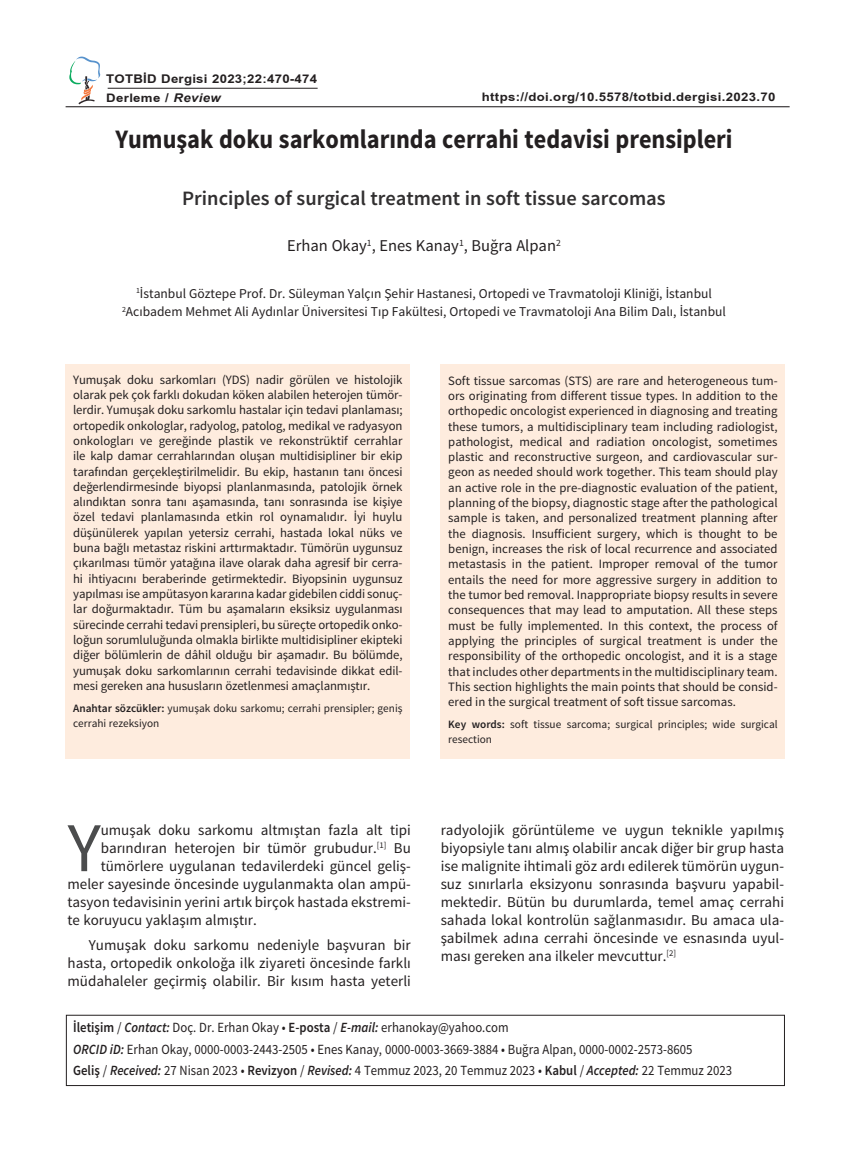
<style>
.page{position:relative;width:851px;height:1149px;background:#fff}
.page>*{position:absolute;margin:0;border:0;box-sizing:border-box;transform-origin:0 0}
.t1{font:69.9px "Source Sans Pro";color:#4b4c4d}
.t2{font:700 26.7px "Source Sans Pro";color:#231f20;scale:.91 1}
.t3{font:600 20.4px "Source Sans Pro";color:#312f30}
.t4{font:16.5px "Source Sans Pro";color:#231f20}
.t5{font:15px/18px "Source Sans Pro";color:#231f20;text-align:justify}
.t6{font:14.1px/21.8px "Source Sans Pro";color:#231f20;scale:.91 1}
.t7{font:13.5px/18.5px "Source Sans Pro";color:#231f20;text-align:center}
.t8{font:12.75px/15.3px "Source Sans Pro";letter-spacing:-.005em;color:#231f20;text-align:justify}
.t9{font:700 12px "Arial";letter-spacing:.025em;color:#231f20;scale:1.1 1}
.t10{font:700 12px "TR Arial";letter-spacing:.02em;color:#231f20;scale:1.1 1}
.t11{font:11.25px/15.3px "Source Sans Pro";color:#231f20}
.s1{font-style:italic}
.s2{font-weight:600}
.s3{font-weight:600;font-style:italic}
</style>
<div class="page">
<div style="left:440px;top:364px;width:345px;height:395px;background:#feecde"></div>
<div style="left:66px;top:364px;width:344px;height:395px;background:#feecde"></div>
<svg style="left:69px;top:57px;width:31px;height:47px"></svg>
<hr style="left:108px;top:88px;width:209px;height:1px;background:#231f20">
<hr style="left:66px;top:106px;width:723px;height:1px;background:#231f20">
<div style="left:66px;top:1014px;width:718px;height:71px;border:1px solid #231f20"></div>
<p class="t10" style="left:106px;top:71px;width:193px">TOTBİD Dergisi 2023;22:470-474</p>
<p class="t9" style="left:106px;top:91px;width:105px">Derleme / <span class="s1">Review</span></p>
<p class="t9" style="left:482px;top:91px;width:268px">https://doi.org/10.5578/totbid.dergisi.2023.70</p>
<h2 class="t2" style="left:115px;top:122px;width:679px">Yumuşak doku sarkomlarında cerrahi tedavisi prensipleri</h2>
<h3 class="t3" style="left:182px;top:186px;width:485px">Principles of surgical treatment in soft tissue sarcomas</h3>
<p class="t4" style="left:287px;top:236px;width:275px">Erhan Okay<sup>1</sup>, Enes Kanay<sup>1</sup>, Buğra Alpan<sup>2</sup></p>
<p class="t7" style="left:122px;top:284px;width:605px"><sup>1</sup>İstanbul Göztepe Prof. Dr. Süleyman Yalçın Şehir Hastanesi, Ortopedi ve Travmatoloji Kliniği, İstanbul<br><sup>2</sup>Acıbadem Mehmet Ali Aydınlar Üniversitesi Tıp Fakültesi, Ortopedi ve Travmatoloji Ana Bilim Dalı, İstanbul</p>
<p class="t8" style="left:73px;top:372px;width:331px">Yumuşak doku sarkomları (YDS) nadir görülen ve histolojik olarak pek çok farklı dokudan köken alabilen heterojen tümör&shy;lerdir. Yumuşak doku sarkomlu hastalar için tedavi planlaması; ortopedik onkologlar, radyolog, patolog, medikal ve radyasyon onkologları ve gereğinde plastik ve rekonstrüktif cerrahlar ile kalp damar cerrahlarından oluşan multidisipliner bir ekip tarafından gerçekleştirilmelidir. Bu ekip, hastanın tanı öncesi değerlendirmesinde biyopsi planlanmasında, patolojik örnek alındıktan sonra tanı aşamasında, tanı sonrasında ise kişiye özel tedavi planlamasında etkin rol oynamalıdır. İyi huylu düşünülerek yapılan yetersiz cerrahi, hastada lokal nüks ve buna bağlı metastaz riskini arttırmaktadır. Tümörün uygunsuz çıkarılması tümör yatağına ilave olarak daha agresif bir cerra&shy;hi ihtiyacını beraberinde getirmektedir. Biyopsinin uygunsuz yapılması ise ampütasyon kararına kadar gidebilen ciddi sonuç&shy;lar doğurmaktadır. Tüm bu aşamaların eksiksiz uygulanması sürecinde cerrahi tedavi prensipleri, bu süreçte ortopedik onko&shy;loğun sorumluluğunda olmakla birlikte multidisipliner ekipteki diğer bölümlerin de dâhil olduğu bir aşamadır. Bu bölümde, yumuşak doku sarkomlarının cerrahi tedavisinde dikkat edil&shy;mesi gereken ana hususların özetlenmesi amaçlanmıştır.</p>
<p class="t11" style="left:73px;top:700px;width:331px"><span class="s2">Anahtar sözcükler:</span> yumuşak doku sarkomu; cerrahi prensipler; geniş cerrahi rezeksiyon</p>
<p class="t8" style="left:448px;top:373px;width:331px">Soft tissue sarcomas (STS) are rare and heterogeneous tum&shy;ors originating from different tissue types. In addition to the orthopedic oncologist experienced in diagnosing and treating these tumors, a multidisciplinary team including radiologist, pathologist, medical and radiation oncologist, sometimes plastic and reconstructive surgeon, and cardiovascular sur&shy;geon as needed should work together. This team should play an active role in the pre-diagnostic evaluation of the patient, planning of the biopsy, diagnostic stage after the pathological sample is taken, and personalized treatment planning after the diagnosis. Insufficient surgery, which is thought to be benign, increases the risk of local recurrence and associated metastasis in the patient. Improper removal of the tumor entails the need for more aggressive surgery in addition to the tumor bed removal. Inappropriate biopsy results in severe consequences that may lead to amputation. All these steps must be fully implemented. In this context, the process of applying the principles of surgical treatment is under the responsibility of the orthopedic oncologist, and it is a stage that includes other departments in the multidisciplinary team.<br>This section highlights the main points that should be consid&shy;ered in the surgical treatment of soft tissue sarcomas.</p>
<p class="t11" style="left:448px;top:716px;width:331px"><span class="s2">Key words:</span> soft tissue sarcoma; surgical principles; wide surgical resection</p>
<h1 class="t1" style="left:68px;top:804px;width:34px">Y</h1>
<p class="t5" style="left:101px;top:821px;width:312px">umuşak doku sarkomu altmıştan fazla alt tipi</p>
<p class="t5" style="left:101px;top:839px;width:311px">barındıran heterojen bir tümör grubudur.<sup>[1]</sup> Bu</p>
<p class="t5" style="left:101px;top:857px;width:311px">tümörlere uygulanan tedavilerdeki güncel geliş-</p>
<p class="t5" style="left:67px;top:875px;width:345px">meler sayesinde öncesinde uygulanmakta olan ampü-</p>
<p class="t5" style="left:67px;top:893px;width:345px">tasyon tedavisinin yerini artık birçok hastada ekstremi-</p>
<p class="t5" style="left:67px;top:911px;width:191px">te koruyucu yaklaşım almıştır.</p>
<p class="t5" style="left:67px;top:935px;width:345px;text-indent:21px">Yumuşak doku sarkomu nedeniyle başvuran bir hasta, ortopedik onkoloğa ilk ziyareti öncesinde farklı müdahaleler geçirmiş olabilir. Bir kısım hasta yeterli</p>
<p class="t5" style="left:440px;top:821px;width:345px">radyolojik görüntüleme ve uygun teknikle yapılmış biyopsiyle tanı almış olabilir ancak diğer bir grup hasta ise malignite ihtimali göz ardı edilerek tümörün uygun&shy;suz sınırlarla eksizyonu sonrasında başvuru yapabil&shy;mektedir. Bütün bu durumlarda, temel amaç cerrahi sahada lokal kontrolün sağlanmasıdır. Bu amaca ula&shy;şabilmek adına cerrahi öncesinde ve esnasında uyul&shy;ması gereken ana ilkeler mevcuttur.<sup>[2]</sup></p>
<p class="t6" style="left:73px;top:1016px;width:725px"><span class="s2">İletişim</span> / <span class="s3">Contact:</span> Doç. Dr. Erhan Okay • <span class="s2">E-posta</span> / <span class="s3">E-mail:</span> erhanokay@yahoo.com<br><span class="s3">ORCID iD:</span> Erhan Okay, 0000-0003-2443-2505 • Enes Kanay, 0000-0003-3669-3884 • Buğra Alpan, 0000-0002-2573-8605<br><span class="s2">Geliş</span> / <span class="s3">Received:</span> 27 Nisan 2023 • <span class="s2">Revizyon</span> / <span class="s3">Revised:</span> 4 Temmuz 2023, 20 Temmuz 2023 • <span class="s2">Kabul</span> / <span class="s3">Accepted:</span> 22 Temmuz 2023</p>
</div>
